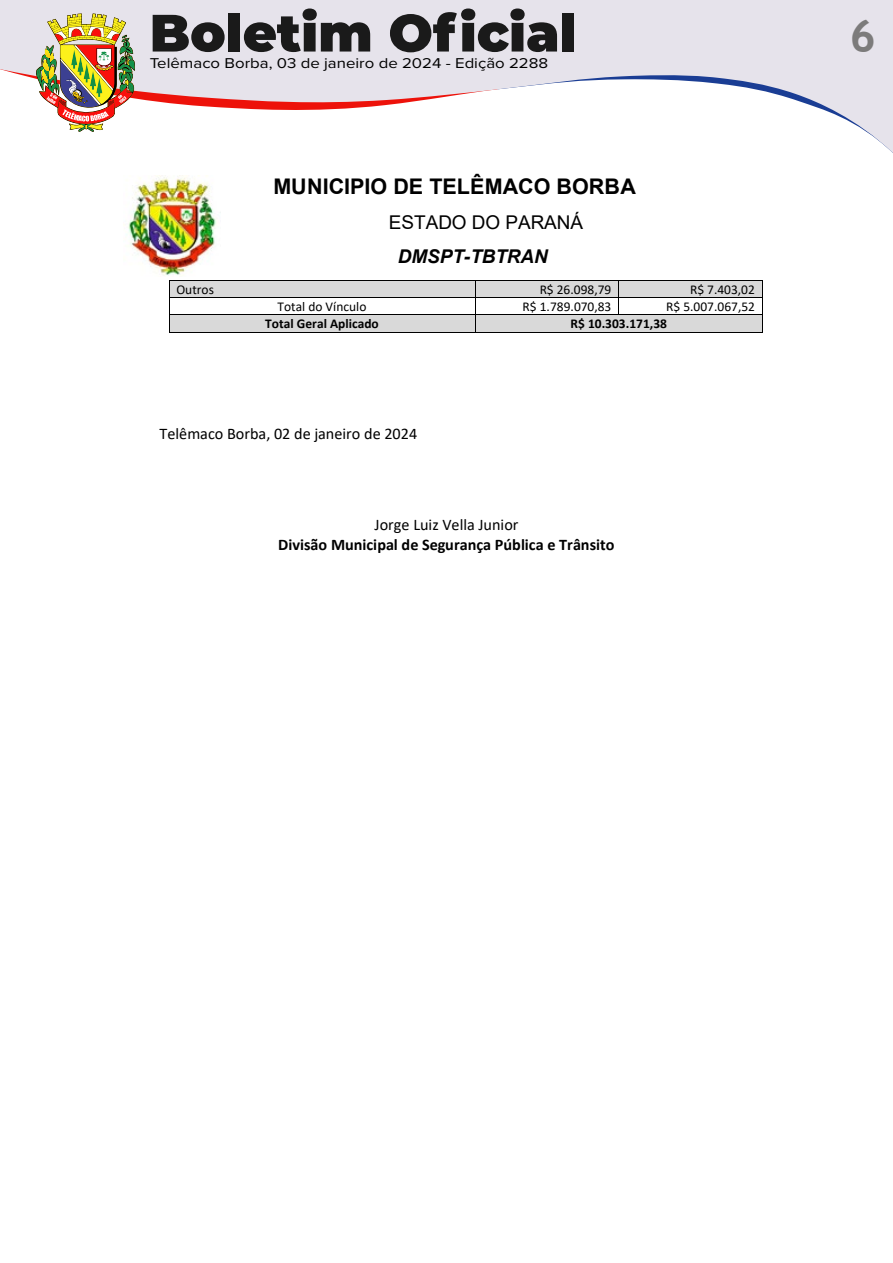
<style>
.page{position:relative;width:893px;height:1263px;background:#fff}
.page>*{position:absolute;margin:0;border:0;box-sizing:border-box;transform-origin:0 0}
.t1{font:700 45px "Trebuchet MS";color:#7c7b7b}
.t2{font:700 21.6px "Arial";color:#000}
.t3{font:18.9px "Arial";color:#000}
.t4{font:italic 700 18.9px "Arial";letter-spacing:-.005em;color:#000}
.t5{font:16.2px "Calibri";color:#000}
.t6{font:700 16.2px "Calibri";color:#000}
.t7{font:14.7px "Proxima Nova";color:#000;scale:1.14 1}
.t8{font:13.5px "Calibri";color:#000}
.t9{font:700 13.5px "Calibri";color:#000}
</style>
<div class="page">
<div style="left:0;top:0;width:893px;height:9px;background:#e6e3eb"></div>
<svg style="left:0;top:9px;width:893px;height:144px"></svg>
<img style="left:126px;top:175px;width:91px;height:101px">
<div style="left:169px;top:281px;width:306px;height:16px;background:#d9d9d9"></div>
<div style="left:476px;top:281px;width:143px;height:16px;background:#d9d9d9"></div>
<div style="left:619px;top:281px;width:143px;height:16px;background:#d9d9d9"></div>
<hr style="left:169px;top:280px;width:306px;height:1px;background:#000">
<hr style="left:476px;top:280px;width:143px;height:1px;background:#000">
<hr style="left:619px;top:280px;width:143px;height:1px;background:#000">
<hr style="left:169px;top:297px;width:306px;height:1px;background:#000">
<hr style="left:476px;top:297px;width:143px;height:1px;background:#000">
<hr style="left:619px;top:297px;width:143px;height:1px;background:#000">
<div style="left:169px;top:315px;width:306px;height:17px;background:#d9d9d9"></div>
<div style="left:476px;top:315px;width:286px;height:17px;background:#d9d9d9"></div>
<hr style="left:169px;top:315px;width:306px;height:1px;background:#000">
<hr style="left:476px;top:315px;width:143px;height:1px;background:#000">
<hr style="left:619px;top:315px;width:143px;height:1px;background:#000">
<svg style="left:169px;top:281px;width:1px;height:51px"></svg>
<hr style="left:169px;top:332px;width:306px;height:1px;background:#000">
<svg style="left:475px;top:280px;width:1px;height:53px"></svg>
<hr style="left:476px;top:332px;width:286px;height:1px;background:#000">
<svg style="left:762px;top:280px;width:1px;height:53px"></svg>
<p class="t7" style="left:150px;top:53px;width:351px">Telêmaco Borba, 03 de janeiro de 2024 - Edição 2288</p>
<h2 class="t2" style="left:273px;top:171px;width:364px">MUNICIPIO DE TELÊMACO BORBA</h2>
<h3 class="t3" style="left:389px;top:209px;width:196px">ESTADO DO PARANÁ</h3>
<h3 class="t4" style="left:398px;top:244px;width:151px">DMSPT-TBTRAN</h3>
<p class="t8" style="left:176px;top:280px;width:39px">Outros</p>
<p class="t8" style="left:540px;top:280px;width:73px">R$ 26.098,79</p>
<p class="t8" style="left:690px;top:280px;width:66px">R$ 7.403,02</p>
<p class="t8" style="left:278px;top:297px;width:90px">Total do Vínculo</p>
<p class="t8" style="left:523px;top:297px;width:90px">R$ 1.789.070,83</p>
<p class="t8" style="left:666px;top:297px;width:90px">R$ 5.007.067,52</p>
<p class="t9" style="left:265px;top:314px;width:115px">Total Geral Aplicado</p>
<p class="t9" style="left:571px;top:314px;width:98px">R$ 10.303.171,38</p>
<p class="t5" style="left:160px;top:422px;width:259px">Telêmaco Borba, 02 de janeiro de 2024</p>
<p class="t5" style="left:375px;top:514px;width:146px">Jorge Luiz Vella Junior</p>
<p class="t6" style="left:278px;top:533px;width:338px">Divisão Municipal de Segurança Pública e Trânsito</p>
<h1 class="t1" style="left:850px;top:8px;width:28px">6</h1>
</div>
